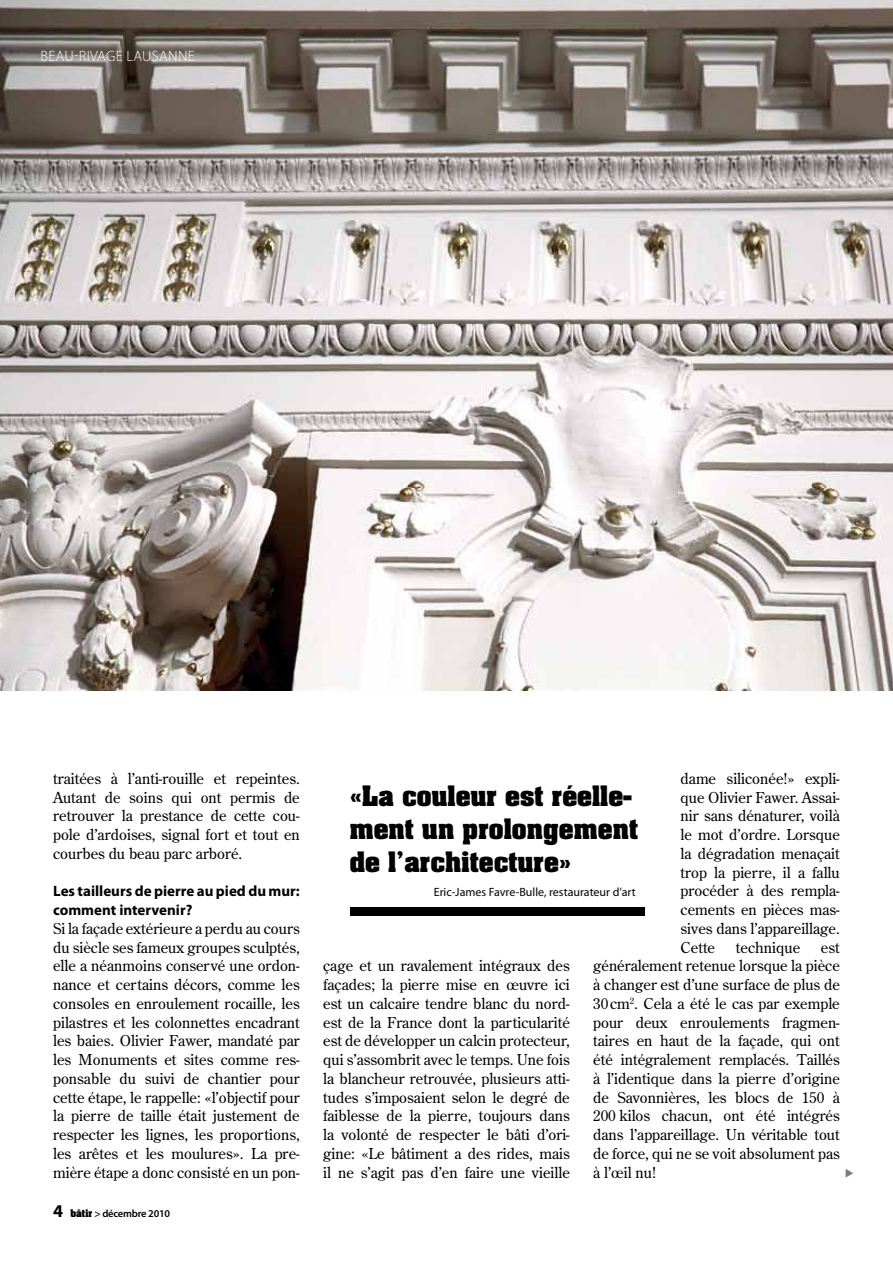
<style>
.page{position:relative;width:893px;height:1263px;background:#fff}
.page>*{position:absolute;margin:0;border:0;box-sizing:border-box;transform-origin:0 0}
.t1{font:700 24px/33px "Aachen";color:#000}
.t2{font:15px/18.8px "Century Old Style";color:#000;text-align:justify}
.t3{font:700 15px/18.8px "Myriad Pro";color:#000}
.t4{font:300 15px "Myriad Pro";letter-spacing:.02em;color:#fff}
.t5{font:12px "Myriad Pro";color:#000}
.t6{font:600 10.5px "Myriad Pro";letter-spacing:-.02em;color:#000}
.s1{font-weight:700;font-size:18px}
.s2{font-family:"Aachen";font-weight:700;font-size:9px}
</style>
<div class="page">
<img style="left:0;top:0;width:893px;height:690px">
<div style="left:350px;top:908px;width:294px;height:8px;background:#000"></div>
<p class="t4" style="left:41px;top:47px;width:156px">BEAU-RIVAGE LAUSANNE</p>
<p class="t2" style="left:53px;top:769px;width:248px">traitées à l’anti-rouille et repeintes.<br>Autant de soins qui ont permis de retrouver la prestance de cette cou&shy;pole d’ardoises, signal fort et tout en courbes du beau parc arboré.</p>
<p class="t3" style="left:53px;top:881px;width:248px">Les tailleurs de pierre au pied du mur: comment intervenir?</p>
<p class="t2" style="left:53px;top:919px;width:248px">Si la façade extérieure a perdu au cours du siècle ses fameux groupes sculptés, elle a néanmoins conservé une ordon&shy;nance et certains décors, comme les consoles en enroulement rocaille, les pilastres et les colonnettes encadrant les baies. Olivier Fawer, mandaté par les Monuments et sites comme res&shy;ponsable du suivi de chantier pour cette étape, le rappelle: «l’objectif pour la pierre de taille était justement de respecter les lignes, les proportions, les arêtes et les moulures». La pre&shy;mière étape a donc consisté en un pon-</p>
<p class="t6" style="left:53px;top:1207px;width:119px"><span class="s1">4</span> <span class="s2">bâtir</span> &gt; décembre 2010</p>
<p class="t2" style="left:681px;top:769px;width:161px">dame siliconée!» expli&shy;que Olivier Fawer. Assai&shy;nir sans dénaturer, voilà le mot d’ordre. Lorsque la dégradation menaçait trop la pierre, il a fallu procéder à des rempla&shy;cements en pièces mas&shy;sives dans l’appareillage.<br>Cette</p>
<h1 class="t1" style="left:350px;top:779px;width:290px">«La couleur est réelle&shy;ment un prolongement de l’architecture»</h1>
<p class="t5" style="left:434px;top:885px;width:203px">Eric-James Favre-Bulle, restaurateur d’art</p>
<p class="t2" style="left:736px;top:937px;width:66px">technique</p>
<p class="t2" style="left:593px;top:937px;width:248px;text-indent:228px">est généralement retenue lorsque la pièce à changer est d’une surface de plus de 30cm<sup>2</sup>. Cela a été le cas par exemple pour deux enroulements fragmen&shy;taires en haut de la façade, qui ont été intégralement remplacés. Taillés à l’identique dans la pierre d’origine de Savonnières, les blocs de 150 à 200 kilos chacun, ont été intégrés dans l’appareillage. Un véritable tout de force, qui ne se voit absolument pas à l’œil nu!</p>
<p class="t2" style="left:323px;top:956px;width:248px">çage et un ravalement intégraux des façades; la pierre mise en œuvre ici est un calcaire tendre blanc du nord&shy;est de la France dont la particularité est de développer un calcin protecteur, qui s’assombrit avec le temps. Une fois la blancheur retrouvée, plusieurs atti&shy;tudes s’imposaient selon le degré de faiblesse de la pierre, toujours dans la volonté de respecter le bâti d’ori&shy;gine: «Le bâtiment a des rides, mais il ne s’agit pas d’en faire une vieille</p>
</div>
